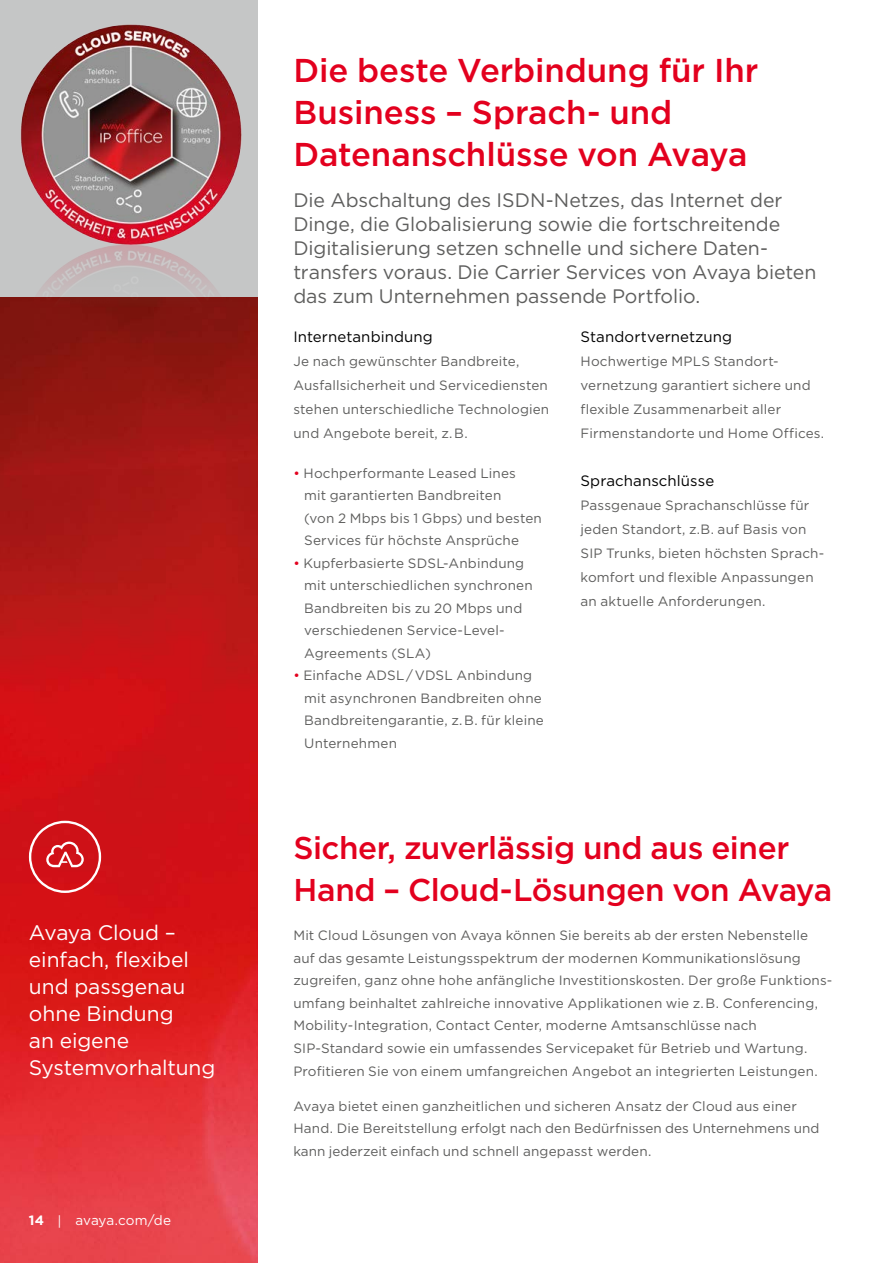
<style>
.page{position:relative;width:893px;height:1263px;background:#fff}
.page>*{position:absolute;margin:0;border:0;box-sizing:border-box;transform-origin:0 0}
.t1{font:500 33px/42px "Gotham";letter-spacing:-.005em;color:#e3001e}
.t2{font:500 31.5px/42px "Gotham";letter-spacing:-.015em;color:#e3001e}
.t3{font:21px/27px "Gotham";letter-spacing:-.005em;color:#fff}
.t4{font:19.5px/24px "Gotham";letter-spacing:-.005em;color:#5e5e5d}
.t5{font:15px "Gotham";letter-spacing:.005em;color:#000}
.t6{font:13.5px/22.5px "Gotham";letter-spacing:.01em;color:#5e5e5d}
.t7{font:13.5px "Gotham";color:#fff}
.s1{font-weight:700}
.s2{color:#e3001e}
</style>
<div class="page">
<div style="left:0;top:0;width:257px;height:298px;background:#c5c6c6"></div>
<img style="left:0;top:297px;width:257px;height:966px">
<svg style="left:29px;top:821px;width:72px;height:72px"></svg>
<img style="left:20px;top:24px;width:222px;height:215px">
<img style="left:26px;top:239px;width:204px;height:70px">
<h3 class="t3" style="left:29px;top:919px;width:188px">Avaya Cloud – einfach, flexibel und passgenau ohne Bindung<br>an eigene<br>Systemvorhaltung</h3>
<p class="t7" style="left:29px;top:1212px;width:144px"><span class="s1">14</span> | avaya.com/de</p>
<h1 class="t1" style="left:293px;top:48px;width:467px">Die beste Verbindung für Ihr<br>Business – Sprach- und<br>Datenanschlüsse von Avaya</h1>
<p class="t4" style="left:293px;top:187px;width:524px">Die Abschaltung des ISDN-Netzes, das Internet der Dinge, die Globalisierung sowie die fortschreitende Digitalisierung setzen schnelle und sichere Daten&shy;transfers voraus. Die Carrier Services von Avaya bieten das zum Unternehmen passende Portfolio.</p>
<p class="t5" style="left:293px;top:328px;width:141px">Internetanbindung</p>
<p class="t6" style="left:293px;top:349px;width:257px;line-height:24px">Je nach gewünschter Bandbreite, Ausfallsicherheit und Servicediensten stehen unterschiedliche Technologien und Angebote bereit, z.B.</p>
<p class="t6" style="left:304px;top:462px;width:239px;text-indent:-11px"><span class="s2">•</span> Hochperformante Leased Lines<br>mit garantierten Bandbreiten<br>(von 2 Mbps bis 1 Gbps) und besten<br>Services für höchste Ansprüche</p>
<p class="t6" style="left:304px;top:552px;width:230px;text-indent:-11px"><span class="s2">•</span> Kupferbasierte SDSL-Anbindung mit unterschiedlichen synchronen<br>Bandbreiten bis zu 20 Mbps und verschiedenen Service-Level-<br>Agreements (SLA)</p>
<p class="t6" style="left:304px;top:664px;width:241px;text-indent:-11px"><span class="s2">•</span> Einfache ADSL/VDSL Anbindung mit asynchronen Bandbreiten ohne<br>Bandbreitengarantie, z.B. für kleine<br>Unternehmen</p>
<p class="t5" style="left:580px;top:328px;width:153px">Standortvernetzung</p>
<p class="t6" style="left:580px;top:349px;width:245px;line-height:24px">Hochwertige MPLS Standort&shy;vernetzung garantiert sichere und flexible Zusammenarbeit aller<br>Firmenstandorte und Home Offices.</p>
<p class="t5" style="left:580px;top:472px;width:135px">Sprachanschlüsse</p>
<p class="t6" style="left:580px;top:493px;width:245px;line-height:24px">Passgenaue Sprachanschlüsse für jeden Standort, z.B. auf Basis von SIP Trunks, bieten höchsten Sprach&shy;komfort und flexible Anpassungen an aktuelle Anforderungen.</p>
<h2 class="t2" style="left:293px;top:826px;width:540px">Sicher, zuverlässig und aus einer<br>Hand – Cloud-Lösungen von Avaya</h2>
<p class="t6" style="left:293px;top:924px;width:540px">Mit Cloud Lösungen von Avaya können Sie bereits ab der ersten Nebenstelle auf das gesamte Leistungsspektrum der modernen Kommunikationslösung zugreifen, ganz ohne hohe anfängliche Investitionskosten. Der große Funktions&shy;umfang beinhaltet zahlreiche innovative Applikationen wie z.B. Conferencing, Mobility-Integration, Contact Center, moderne Amtsanschlüsse nach SIP-Standard sowie ein umfassendes Servicepaket für Betrieb und Wartung.<br>Profitieren Sie von einem umfangreichen Angebot an integrierten Leistungen.</p>
<p class="t6" style="left:293px;top:1094px;width:528px">Avaya bietet einen ganzheitlichen und sicheren Ansatz der Cloud aus einer<br>Hand. Die Bereitstellung erfolgt nach den Bedürfnissen des Unternehmens und kann jederzeit einfach und schnell angepasst werden.</p>
</div>
